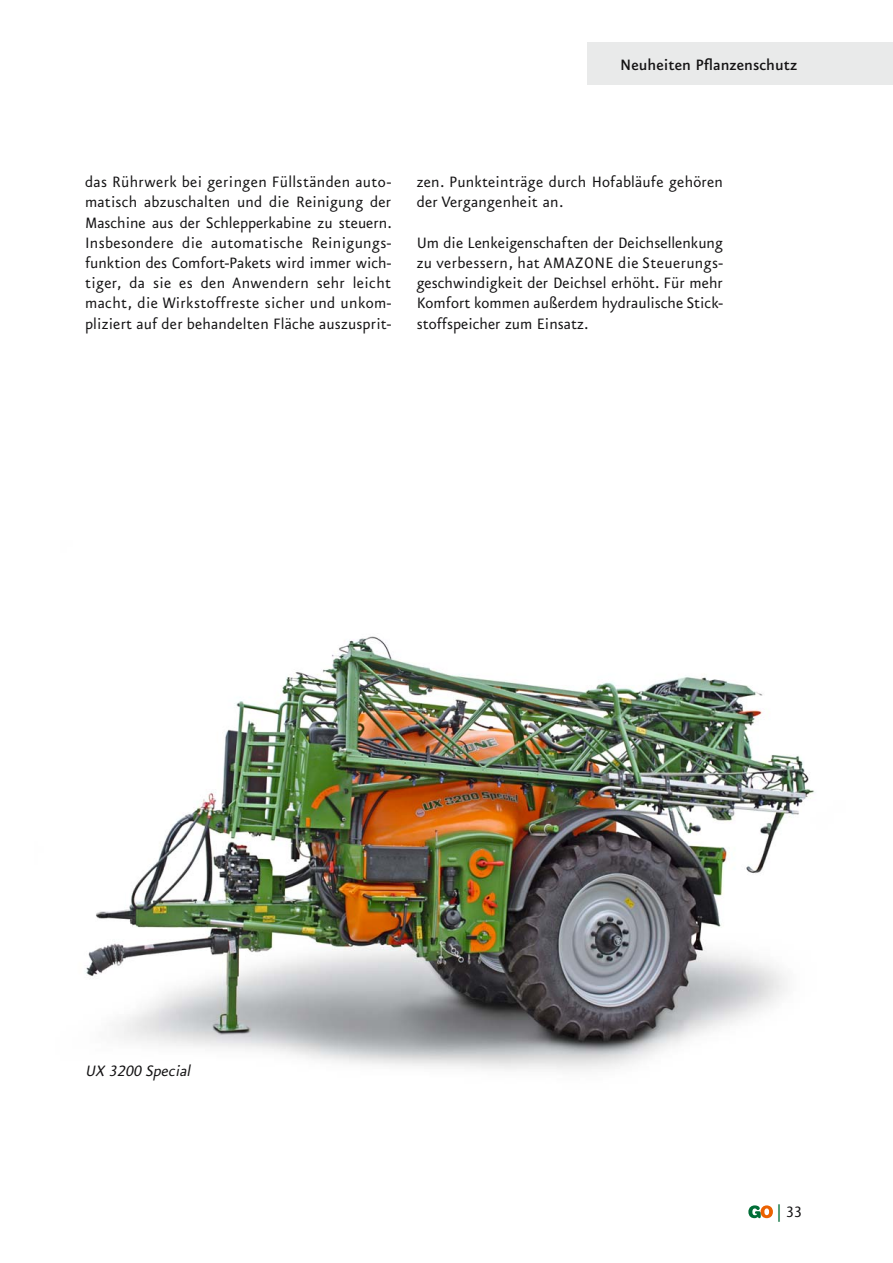
<style>
.page{position:relative;width:893px;height:1263px;background:#fff}
.page>*{position:absolute;margin:0;border:0;box-sizing:border-box;transform-origin:0 0}
.t1{font:18px/20.2px "Eureka Sans A Regular Tab";letter-spacing:.01em;color:#141314;text-align:justify}
.t2{font:18px "Eureka Sans A Medium Tab";color:#141314}
.t3{font:italic 18px "Eureka Sans A Regular Tab";color:#141314}
.s1{color:#006d36}
</style>
<div class="page">
<div style="left:587px;top:43px;width:306px;height:42px;background:#e9eaea"></div>
<img style="left:86px;top:636px;width:728px;height:434px">
<svg style="left:748px;top:1205px;width:25px;height:13px"></svg>
<p class="t2" style="left:620px;top:58px;width:179px">Neuheiten Pflanzenschutz</p>
<p class="t1" style="left:85px;top:173px;width:309px">das Rührwerk bei geringen Füllständen auto&shy;matisch abzuschalten und die Reinigung der Maschine aus der Schlepperkabine zu steuern.<br>Insbesondere die automatische Reinigungs&shy;funktion des Comfort-Pakets wird immer wich&shy;tiger, da sie es den Anwendern sehr leicht macht, die Wirkstoffreste sicher und unkom&shy;pliziert auf der behandelten Fläche auszusprit-</p>
<p class="t1" style="left:417px;top:173px;width:308px">zen. Punkteinträge durch Hofabläufe gehören der Vergangenheit an.</p>
<p class="t1" style="left:417px;top:234px;width:308px">Um die Lenkeigenschaften der Deichsellenkung zu verbessern, hat AMAZONE die Steuerungs&shy;geschwindigkeit der Deichsel erhöht. Für mehr Komfort kommen außerdem hydraulische Stick&shy;stoffspeicher zum Einsatz.</p>
<p class="t3" style="left:85px;top:1064px;width:110px">UX 3200 Special</p>
<p class="t1" style="left:777px;top:1203px;width:26px"><span class="s1">|</span> 33</p>
</div>
